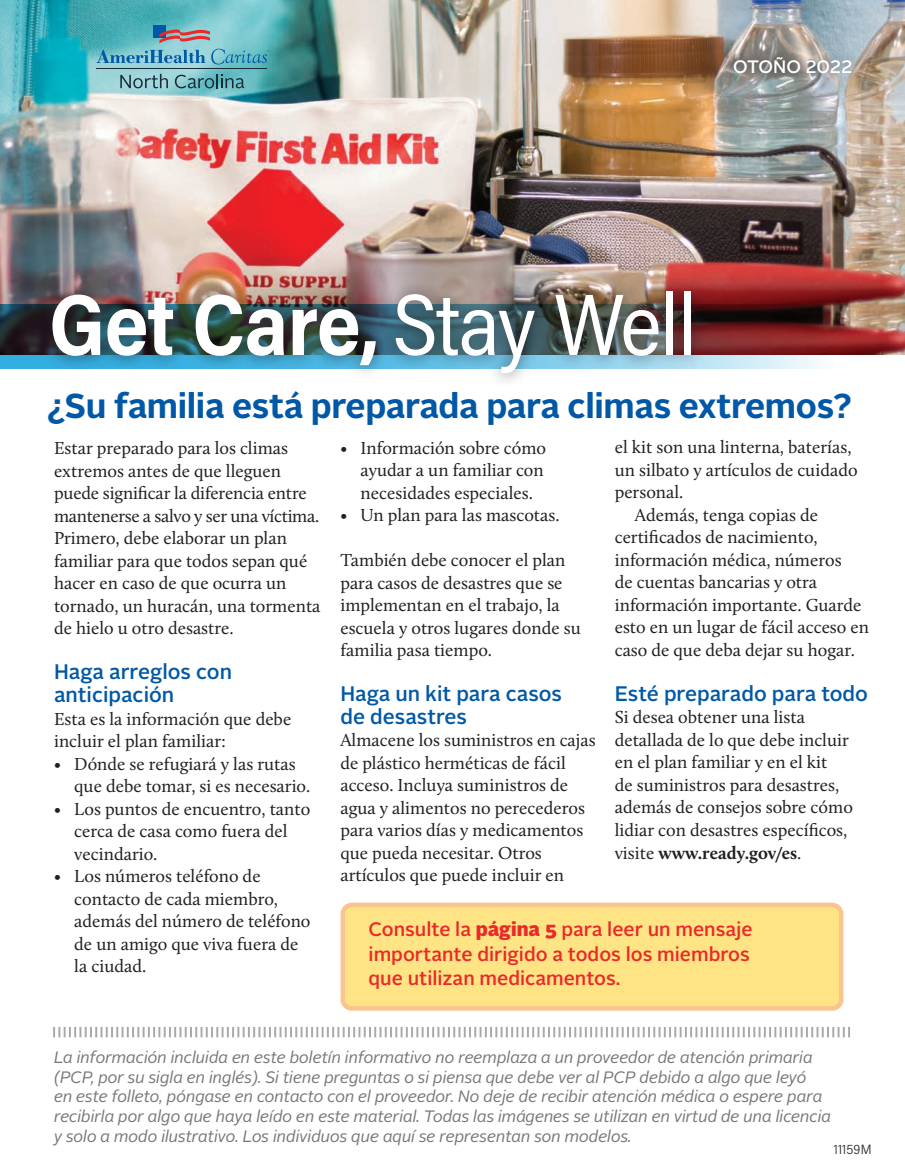
<style>
.page{position:relative;width:905px;height:1175px;background:#fff}
.page>*{position:absolute;margin:0;border:0;box-sizing:border-box;transform-origin:0 0}
.t1{font:700 87px "Acumin Pro Semi Cond";letter-spacing:-.015em;color:#fff;scale:.95 1}
.t2{font:700 34.5px "Alright Sans";letter-spacing:-.01em;color:#0158a6}
.t3{font:500 21px/22.5px "Alright Sans";color:#0158a6}
.t4{font:500 19.5px/24px "Alright Sans";color:#e9292a}
.t5{font:18px/22.5px "Calluna";color:#231f20}
.t6{font:500 18px "Alright Sans";color:#fff}
.t7{font:italic 16.5px/19.8px "Alright Sans";letter-spacing:-.01em;color:#76787b}
.t8{font:300 13.5px "Acumin Pro Semi Cond";letter-spacing:.01em;color:#231f20}
.s1{font-weight:400}
.s2{font-weight:700}
.s3{font-weight:900}
</style>
<div class="page">
<img style="left:0;top:0;width:904px;height:355px">
<svg style="left:0;top:304px;width:833px;height:64px;background:#64444a"></svg>
<div style="left:38px;top:277px;width:668px;height:111px;background:#231f20;opacity:.67"></div>
<div style="left:725px;top:49px;width:134px;height:32px;background:#231f20;opacity:.45"></div>
<div style="left:153px;top:25px;width:12px;height:12px;background:#0158a6"></div>
<svg style="left:159px;top:30px;width:51px;height:13px"></svg>
<svg style="left:120px;top:74px;width:48px;height:14px"></svg>
<hr style="left:96px;top:68px;width:171px;height:1px;background:#1a2a38">
<svg style="left:96px;top:49px;width:173px;height:15px;background:#62adc5"></svg>
<svg style="left:175px;top:74px;width:69px;height:14px"></svg>
<svg style="left:53px;top:1027px;width:797px;height:10px"></svg>
<div style="left:343px;top:904px;width:498px;height:104px;background:#fee484;border-radius:9px"></div>
<div style="left:340px;top:902px;width:503px;height:108px;border:4px solid #f6891f;border-radius:9px"></div>
<p class="t6" style="left:733px;top:54px;width:121px">OTOÑO 2022</p>
<p class="t1" style="left:49px;top:263px;width:683px">Get Care, <span class="s1">Stay Well</span></p>
<h1 class="t2" style="left:46px;top:381px;width:807px">¿Su familia está preparada para climas extremos?</h1>
<p class="t5" style="left:54px;top:437px;width:268px">Estar preparado para los climas extremos antes de que lleguen puede signifcar la diferencia entre mantenerse a salvo y ser una víctima.<br>Primero, debe elaborar un plan familiar para que todos sepan qué hacer en caso de que ocurra un tornado, un huracán, una tormenta de hielo u otro desastre.</p>
<p class="t3" style="left:54px;top:661px;width:179px">Haga arreglos con anticipación</p>
<p class="t5" style="left:54px;top:707px;width:239px">Esta es la información que debe incluir el plan familiar:</p>
<p class="t5" style="left:74px;top:752px;width:237px;text-indent:-20px">• Dónde se refugiará y las rutas que debe tomar, si es necesario.</p>
<p class="t5" style="left:74px;top:797px;width:237px;text-indent:-20px">• Los puntos de encuentro, tanto cerca de casa como fuera del vecindario.</p>
<p class="t5" style="left:74px;top:864px;width:238px;text-indent:-20px">• Los números teléfono de contacto de cada miembro, además del número de teléfono de un amigo que viva fuera de la ciudad.</p>
<p class="t5" style="left:614px;top:436px;width:244px">el kit son una linterna, baterías, un silbato y artículos de cuidado personal.</p>
<p class="t5" style="left:614px;top:503px;width:256px;text-indent:20px">Además, tenga copias de certifcados de nacimiento, información médica, números<br>de cuentas bancarias y otra información importante. Guarde esto en un lugar de fácil acceso en caso de que deba dejar su hogar.</p>
<p class="t3" style="left:614px;top:682px;width:255px">Esté preparado para todo</p>
<p class="t5" style="left:614px;top:706px;width:240px">Si desea obtener una lista detallada de lo que debe incluir en el plan familiar y en el kit<br>de suministros para desastres, además de consejos sobre cómo lidiar con desastres específcos, visite <span class="s2">www.ready.gov/es</span>.</p>
<p class="t5" style="left:360px;top:436px;width:187px;text-indent:-20px">• Información sobre cómo ayudar a un familiar con necesidades especiales.</p>
<p class="t5" style="left:340px;top:504px;width:221px">• Un plan para las mascotas.</p>
<p class="t5" style="left:340px;top:549px;width:242px">También debe conocer el plan para casos de desastres que se implementan en el trabajo, la escuela y otros lugares donde su familia pasa tiempo.</p>
<p class="t3" style="left:340px;top:683px;width:223px">Haga un kit para casos de desastres</p>
<p class="t5" style="left:340px;top:729px;width:257px">Almacene los suministros en cajas de plástico herméticas de fácil acceso. Incluya suministros de agua y alimentos no perecederos para varios días y medicamentos que pueda necesitar. Otros artículos que puede incluir en</p>
<p class="t4" style="left:368px;top:917px;width:385px">Consulte la <span class="s3">página 5</span> para leer un mensaje importante dirigido a todos los miembros que utilizan medicamentos.</p>
<p class="t7" style="left:54px;top:1047px;width:778px">La información incluida en este boletín informativo no reemplaza a un proveedor de atención primaria (PCP, por su sigla en inglés). Si tiene preguntas o si piensa que debe ver al PCP debido a algo que leyó<br>en este folleto, póngase en contacto con el proveedor. No deje de recibir atención médica o espere para recibirla por algo que haya leído en este material. Todas las imágenes se utilizan en virtud de una licencia y solo a modo ilustrativo. Los individuos que aquí se representan son modelos.</p>
<p class="t8" style="left:833px;top:1140px;width:39px">11159M</p>
</div>
